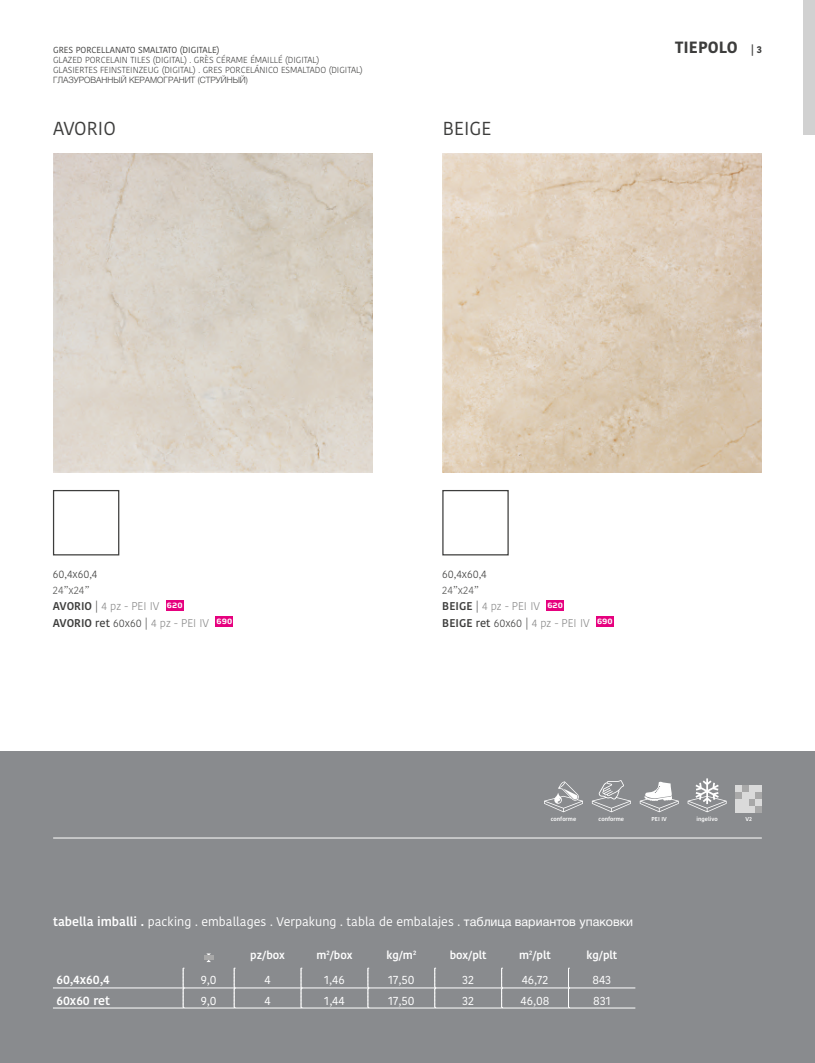
<style>
.page{position:relative;width:815px;height:1063px;background:#fff}
.page>*{position:absolute;margin:0;border:0;box-sizing:border-box;transform-origin:0 0}
.t1{font:18.75px "Kohinoor Bangla";color:#3d3d3c}
.t2{font:700 16.25px "Kohinoor Bangla";color:#3d3d3c}
.t3{font:12.5px "Kohinoor Bangla";color:#fff}
.t4{font:12.38px "Kohinoor Bangla";color:#fff}
.t5{font:600 12.38px "Kohinoor Bangla";color:#fff}
.t6{font:300 11.25px/16.2px "Kohinoor Bangla";color:#878787}
.t7{font:300 11.25px "Kohinoor Bangla";color:#3d3d3c}
.t8{font:600 11.12px "Kohinoor Bangla";color:#fff}
.t9{font:700 10px "Kohinoor Bangla";color:#3d3d3c}
.t10{font:300 8.75px/10px "Kohinoor Bangla";color:#3d3d3c}
.t11{font:300 8.75px "Helvetica Neue LTCYR";color:#3d3d3c}
.t12{font:8.75px "Kohinoor Bangla";color:#3d3d3c}
.t13{font:600 5.75px "Kohinoor Bangla";color:#fff}
.s1{color:#575756}
.s2{font-weight:600;color:#3d3d3c}
.s3{color:#3d3d3c}
.s4{font-weight:500;color:#3d3d3c}
.s5{font-weight:600}
.s6{font-family:"Helvetica Neue LTCYR"}
</style>
<div class="page">
<div style="left:803px;top:0;width:12px;height:135px;background:#d1d1d1"></div>
<div style="left:0;top:751px;width:815px;height:312px;background:#898b8e"></div>
<hr style="left:53px;top:838px;width:709px;height:1px;background:#fff">
<svg style="left:544px;top:781px;width:39px;height:31px"></svg>
<svg style="left:592px;top:780px;width:39px;height:32px"></svg>
<svg style="left:640px;top:781px;width:39px;height:31px"></svg>
<svg style="left:688px;top:778px;width:39px;height:34px"></svg>
<div style="left:735px;top:786px;width:7px;height:6px;background:#dadada"></div>
<svg style="left:742px;top:786px;width:20px;height:6px"></svg>
<div style="left:735px;top:792px;width:7px;height:7px;background:#a8a8a8"></div>
<div style="left:742px;top:792px;width:6px;height:7px;background:#dadada"></div>
<div style="left:749px;top:792px;width:6px;height:7px;background:#dadada"></div>
<div style="left:756px;top:792px;width:6px;height:7px;background:#a8a8a8"></div>
<div style="left:735px;top:799px;width:7px;height:6px;background:#dadada"></div>
<div style="left:735px;top:806px;width:7px;height:6px;background:#dadada"></div>
<svg style="left:742px;top:799px;width:20px;height:13px"></svg>
<img style="left:53px;top:153px;width:319px;height:319px">
<img style="left:443px;top:153px;width:319px;height:319px">
<svg style="left:183px;top:968px;width:1px;height:40px"></svg>
<svg style="left:234px;top:968px;width:1px;height:40px"></svg>
<svg style="left:301px;top:968px;width:1px;height:40px"></svg>
<svg style="left:368px;top:968px;width:1px;height:40px"></svg>
<svg style="left:434px;top:968px;width:2px;height:40px"></svg>
<svg style="left:501px;top:968px;width:2px;height:40px"></svg>
<svg style="left:568px;top:968px;width:1px;height:40px"></svg>
<hr style="left:53px;top:988px;width:130px;height:1px;background:#fff">
<hr style="left:183px;top:988px;width:51px;height:1px;background:#fff">
<hr style="left:234px;top:988px;width:67px;height:1px;background:#fff">
<hr style="left:301px;top:988px;width:67px;height:1px;background:#fff">
<hr style="left:368px;top:988px;width:67px;height:1px;background:#fff">
<hr style="left:435px;top:988px;width:67px;height:1px;background:#fff">
<hr style="left:502px;top:988px;width:66px;height:1px;background:#fff">
<hr style="left:568px;top:988px;width:67px;height:1px;background:#fff">
<hr style="left:53px;top:1008px;width:130px;height:1px;background:#fff">
<hr style="left:183px;top:1008px;width:51px;height:1px;background:#fff">
<hr style="left:234px;top:1008px;width:67px;height:1px;background:#fff">
<hr style="left:301px;top:1008px;width:67px;height:1px;background:#fff">
<hr style="left:368px;top:1008px;width:67px;height:1px;background:#fff">
<hr style="left:435px;top:1008px;width:67px;height:1px;background:#fff">
<hr style="left:502px;top:1008px;width:66px;height:1px;background:#fff">
<hr style="left:568px;top:1008px;width:67px;height:1px;background:#fff">
<hr style="left:204px;top:956px;width:10px;height:4px;background:#a8a8a8">
<svg style="left:206px;top:953px;width:5px;height:9px"></svg>
<div style="left:53px;top:490px;width:66px;height:65px;background:#fff;border:1px solid #3d3d3c"></div>
<div style="left:166px;top:600px;width:18px;height:10px;background:#e6007e"></div>
<div style="left:216px;top:616px;width:17px;height:11px;background:#e6007e"></div>
<div style="left:442px;top:490px;width:67px;height:65px;background:#fff;border:1px solid #3d3d3c"></div>
<div style="left:546px;top:600px;width:18px;height:10px;background:#e6007e"></div>
<div style="left:596px;top:616px;width:18px;height:11px;background:#e6007e"></div>
<p class="t12" style="left:53px;top:43px;width:168px">GRES PORCELLANATO SMALTATO (DIGITALE)</p>
<p class="t10" style="left:53px;top:55px;width:311px">GLAZED PORCELAIN TILES (DIGITAL) . GRÈS CÉRAME ÉMAILLÉ (DIGITAL)<br>GLASIERTES FEINSTEINZEUG (DIGITAL) . GRES PORCELÁNICO ESMALTADO (DIGITAL)</p>
<p class="t11" style="left:53px;top:75px;width:196px">ГЛАЗУРОВАННЫЙ КЕРАМОГРАНИТ (СТРУЙНЫЙ)</p>
<h1 class="t1" style="left:53px;top:114px;width:64px">AVORIO</h1>
<h1 class="t1" style="left:443px;top:114px;width:50px">BEIGE</h1>
<h2 class="t2" style="left:675px;top:33px;width:64px">TIEPOLO</h2>
<p class="t9" style="left:751px;top:41px;width:12px">| 3</p>
<p class="t7" style="left:53px;top:566px;width:46px">60,4x60,4</p>
<p class="t6" style="left:53px;top:582px;width:181px"><span class="s1">24”x24”<br></span><span class="s2">AVORIO</span> <span class="s3">|</span> 4 pz - PEI IV <sup>620<br></sup><span class="s2">AVORIO</span> <span class="s4">ret</span> <span class="s3">60x60 |</span> 4 pz - PEI IV <sup>690</sup></p>
<p class="t7" style="left:442px;top:566px;width:46px">60,4x60,4</p>
<p class="t6" style="left:442px;top:582px;width:172px"><span class="s1">24”x24”<br></span><span class="s2">BEIGE</span> <span class="s3">|</span> 4 pz - PEI IV <sup>620<br></sup><span class="s2">BEIGE</span> <span class="s4">ret</span> <span class="s3">60x60 |</span> 4 pz - PEI IV <sup>690</sup></p>
<p class="t13" style="left:551px;top:814px;width:27px">conforme</p>
<p class="t13" style="left:599px;top:814px;width:27px">conforme</p>
<p class="t13" style="left:652px;top:814px;width:17px">PEI IV</p>
<p class="t13" style="left:696px;top:814px;width:23px">ingelivo</p>
<p class="t13" style="left:745px;top:814px;width:8px">V2</p>
<h3 class="t3" style="left:53px;top:912px;width:582px"><span class="s5">tabella imballi .</span> packing . emballages . Verpakung . tabla de embalajes . <span class="s6">таблица вариантов упаковки</span></h3>
<p class="t8" style="left:250px;top:946px;width:36px">pz/box</p>
<p class="t8" style="left:316px;top:946px;width:37px">m<sup>2</sup>/box</p>
<p class="t8" style="left:386px;top:946px;width:31px">kg/m<sup>2</sup></p>
<p class="t8" style="left:450px;top:946px;width:38px">box/plt</p>
<p class="t8" style="left:519px;top:946px;width:33px">m<sup>2</sup>/plt</p>
<p class="t8" style="left:586px;top:946px;width:32px">kg/plt</p>
<h3 class="t5" style="left:56px;top:970px;width:55px">60,4x60,4</h3>
<h3 class="t4" style="left:201px;top:971px;width:17px">9,0</h3>
<h3 class="t4" style="left:265px;top:971px;width:8px">4</h3>
<h3 class="t4" style="left:324px;top:971px;width:22px">1,46</h3>
<h3 class="t4" style="left:388px;top:971px;width:28px">17,50</h3>
<h3 class="t4" style="left:462px;top:971px;width:13px">32</h3>
<h3 class="t4" style="left:522px;top:971px;width:28px">46,72</h3>
<h3 class="t4" style="left:593px;top:971px;width:20px">843</h3>
<h3 class="t5" style="left:56px;top:990px;width:55px">60x60 ret</h3>
<h3 class="t4" style="left:201px;top:991px;width:17px">9,0</h3>
<h3 class="t4" style="left:265px;top:991px;width:8px">4</h3>
<h3 class="t4" style="left:324px;top:991px;width:22px">1,44</h3>
<h3 class="t4" style="left:388px;top:991px;width:28px">17,50</h3>
<h3 class="t4" style="left:462px;top:991px;width:13px">32</h3>
<h3 class="t4" style="left:521px;top:991px;width:30px">46,08</h3>
<h3 class="t4" style="left:593px;top:991px;width:19px">831</h3>
</div>
